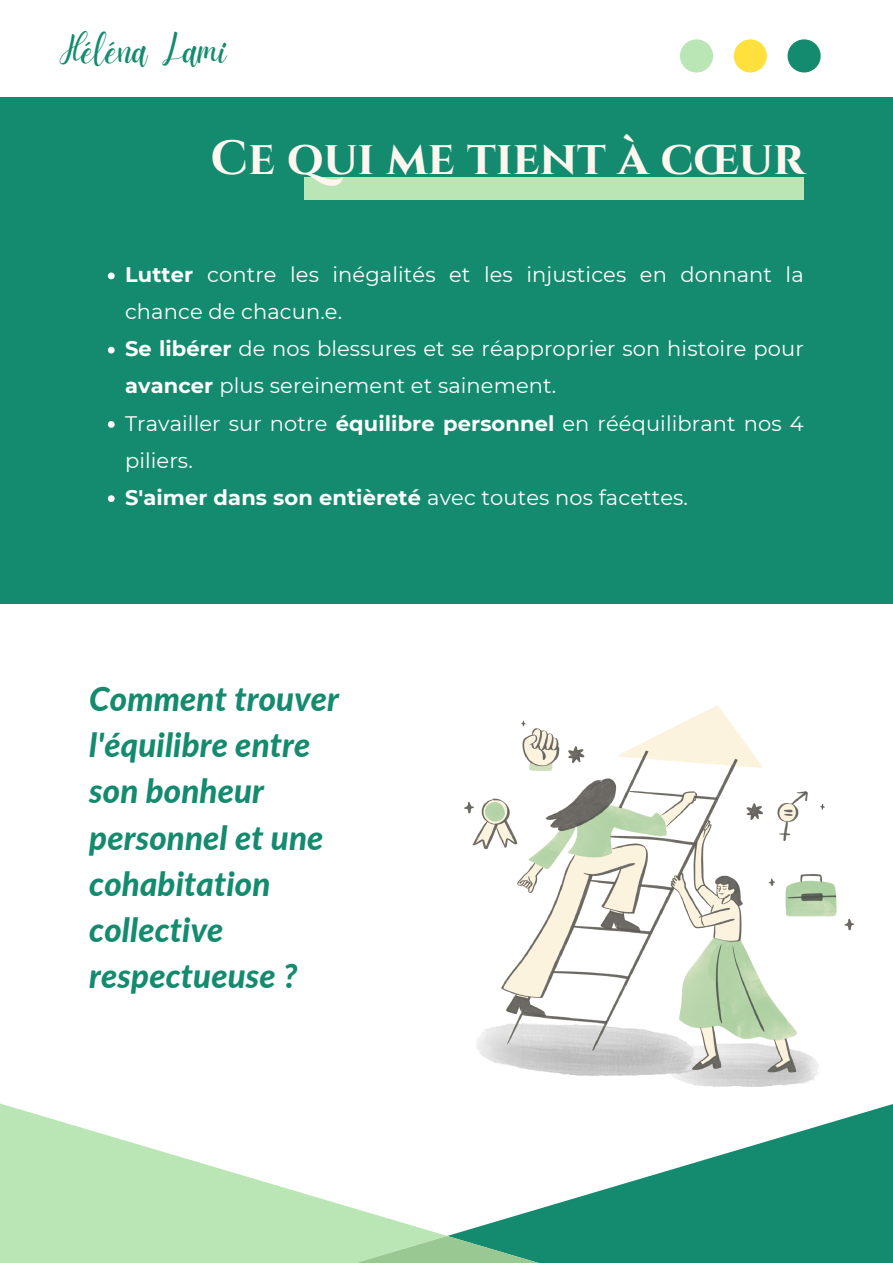
<style>
.page{position:relative;width:893px;height:1263px;background:#fff}
.page>*{position:absolute;margin:0;border:0;box-sizing:border-box;transform-origin:0 0}
.t1{font:700 48px "Cinzel";color:#fdf7f0}
.t2{font:42.38px "Daydream";color:#148b6e}
.t3{font:italic 800 33px/46.1px "Lato";letter-spacing:.005em;color:#148b6e}
.t4{font:21px/37.1px "Montserrat";letter-spacing:.005em;color:#fff}
.t5{font:700 21px "Montserrat";letter-spacing:.005em;color:#fff}
.s1{font-weight:700}
.s2{font-weight:400}
</style>
<div class="page">
<div style="left:680px;top:39px;width:33px;height:33px;background:#bae6b5;border-radius:50%"></div>
<div style="left:734px;top:39px;width:33px;height:33px;background:#ffe03d;border-radius:50%"></div>
<div style="left:787px;top:39px;width:33px;height:33px;background:#148b6e;border-radius:50%"></div>
<svg style="left:464px;top:705px;width:390px;height:365px"></svg>
<div style="left:0;top:97px;width:893px;height:507px;background:#148b6e"></div>
<svg style="left:108px;top:272px;width:7px;height:7px"></svg>
<svg style="left:108px;top:347px;width:7px;height:6px"></svg>
<svg style="left:108px;top:421px;width:7px;height:7px"></svg>
<svg style="left:108px;top:495px;width:7px;height:7px"></svg>
<div style="left:304px;top:177px;width:500px;height:23px;background:#bae6b5"></div>
<svg style="left:447px;top:1070px;width:446px;height:193px"></svg>
<svg style="left:0;top:1103px;width:447px;height:160px;fill:#bae6b5"></svg>
<svg style="left:232px;top:1236px;width:430px;height:27px;background:#72bc92"></svg>
<p class="t2" style="left:60px;top:26px;width:168px">Héléna Lami</p>
<p class="t1" style="left:211px;top:127px;width:595px">Ce qui me tient à cœur</p>
<p class="t4" style="left:125px;top:256px;width:680px"><span class="s1">Lutter</span> contre les inégalités et les injustices en donnant la chance de chacun.e.</p>
<p class="t4" style="left:125px;top:330px;width:680px"><span class="s1">Se libérer</span> de nos blessures et se réapproprier son histoire pour <span class="s1">avancer</span> plus sereinement et sainement.</p>
<p class="t4" style="left:125px;top:404px;width:680px">Travailler sur notre <span class="s1">équilibre personnel</span> en rééquilibrant nos 4 piliers.</p>
<p class="t5" style="left:125px;top:484px;width:564px">S'aimer dans son entièreté <span class="s2">avec toutes nos facettes.</span></p>
<p class="t3" style="left:89px;top:675px;width:251px">Comment trouver l'équilibre entre son bonheur personnel et une cohabitation collective respectueuse ?</p>
</div>
